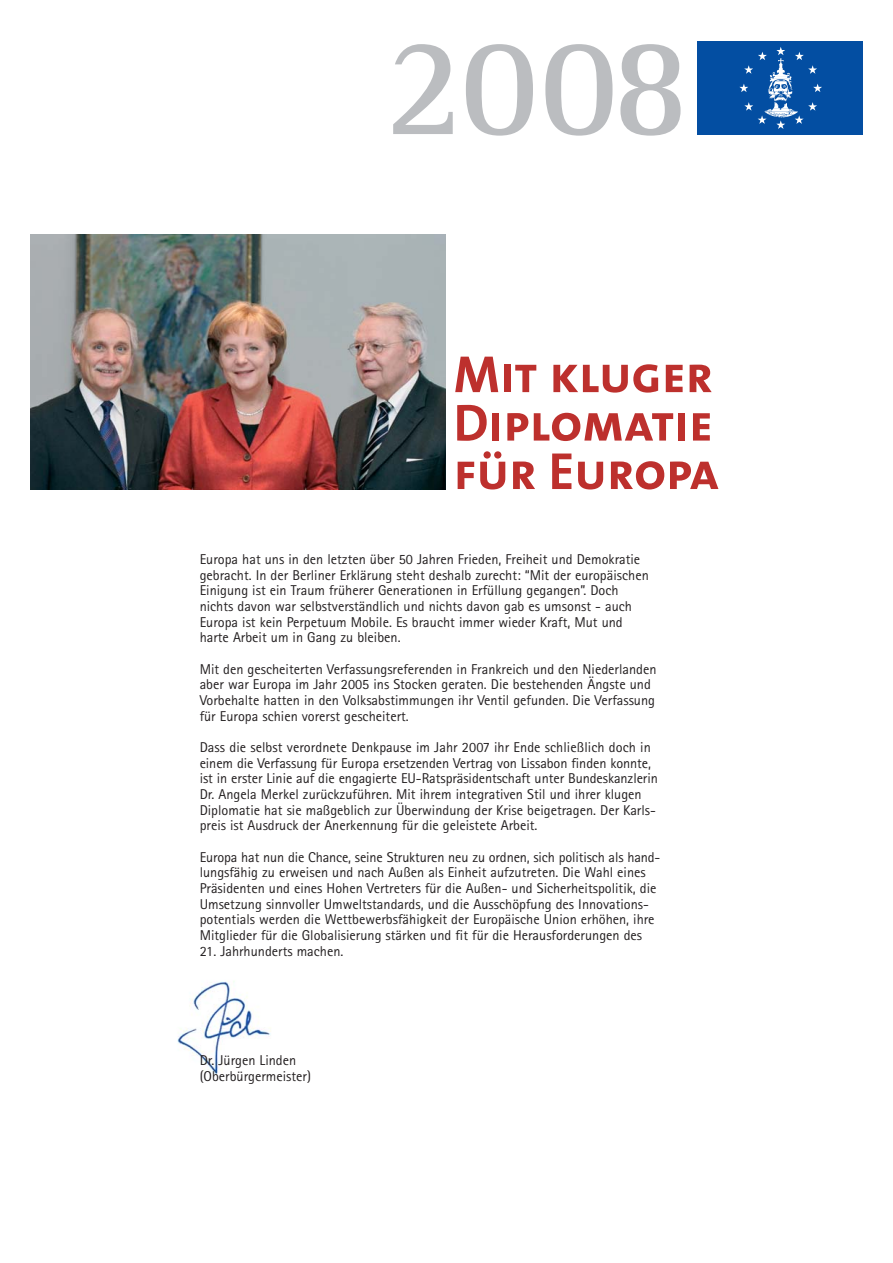
<style>
.page{position:relative;width:893px;height:1263px;background:#fff}
.page>*{position:absolute;margin:0;border:0;box-sizing:border-box;transform-origin:0 0}
.t1{font:700 142.95px "Rotis Semi Serif";color:#bbbdc0}
.t2{font:52.65px/48.4px "The Mix Bold Caps";letter-spacing:-.005em;color:#bd302d;text-align:justify}
.t3{font:14.25px/15.6px "Rotis Sans Serif";color:#231f20}
</style>
<div class="page">
<img style="left:177px;top:981px;width:94px;height:93px">
<div style="left:697px;top:41px;width:165px;height:93px;background:#034ea2"></div>
<svg style="left:739px;top:47px;width:83px;height:82px"></svg>
<img style="left:30px;top:234px;width:415px;height:255px">
<h1 class="t1" style="left:384px;top:34px;width:308px">2008</h1>
<h2 class="t2" style="left:453px;top:350px;width:267px">Mit kluger Diplomatie für Europa</h2>
<p class="t3" style="left:200px;top:553px;width:450px">Europa hat uns in den letzten über 50 Jahren Frieden, Freiheit und Demokratie gebracht. In der Berliner Erklärung steht deshalb zurecht: “Mit der europäischen Einigung ist ein Traum früherer Generationen in Erfüllung gegangen”. Doch nichts davon war selbstverständlich und nichts davon gab es umsonst - auch Europa ist kein Perpetuum Mobile. Es braucht immer wieder Kraft, Mut und harte Arbeit um in Gang zu bleiben.</p>
<p class="t3" style="left:200px;top:662px;width:458px">Mit den gescheiterten Verfassungsreferenden in Frankreich und den Niederlanden aber war Europa im Jahr 2005 ins Stocken geraten. Die bestehenden Ängste und Vorbehalte hatten in den Volksabstimmungen ihr Ventil gefunden. Die Verfassung für Europa schien vorerst gescheitert.</p>
<p class="t3" style="left:200px;top:741px;width:459px">Dass die selbst verordnete Denkpause im Jahr 2007 ihr Ende schließlich doch in einem die Verfassung für Europa ersetzenden Vertrag von Lissabon finden konnte, ist in erster Linie auf die engagierte EU-Ratspräsidentschaft unter Bundeskanzlerin Dr. Angela Merkel zurückzuführen. Mit ihrem integrativen Stil und ihrer klugen Diplomatie hat sie maßgeblich zur Überwindung der Krise beigetragen. Der Karls&shy;preis ist Ausdruck der Anerkennung für die geleistete Arbeit.</p>
<p class="t3" style="left:200px;top:850px;width:462px">Europa hat nun die Chance, seine Strukturen neu zu ordnen, sich politisch als hand&shy;lungsfähig zu erweisen und nach Außen als Einheit aufzutreten. Die Wahl eines Präsidenten und eines Hohen Vertreters für die Außen- und Sicherheitspolitik, die Umsetzung sinnvoller Umweltstandards, und die Ausschöpfung des Innovations&shy;potentials werden die Wettbewerbsfähigkeit der Europäische Union erhöhen, ihre Mitglieder für die Globalisierung stärken und fit für die Herausforderungen des</p>
<p class="t3" style="left:200px;top:945px;width:145px">21. Jahrhunderts machen.</p>
<p class="t3" style="left:200px;top:1054px;width:113px">Dr. Jürgen Linden (Oberbürgermeister)</p>
</div>
